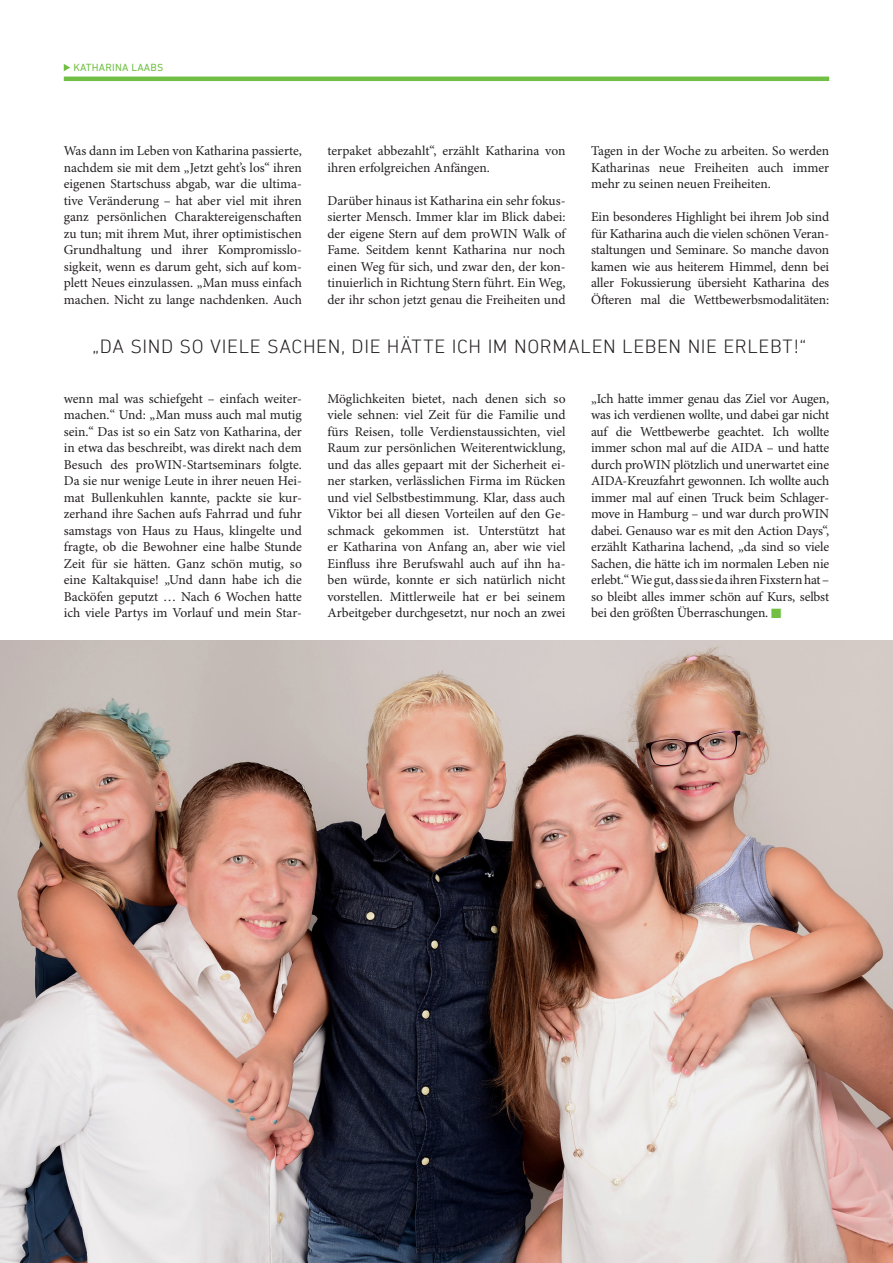
<style>
.page{position:relative;width:893px;height:1263px;background:#fff}
.page>*{position:absolute;margin:0;border:0;box-sizing:border-box;transform-origin:0 0}
.t1{font:300 19.5px "DIN Next LT Pro";letter-spacing:.03em;color:#231f20}
.t2{font:13.5px/16.5px "Minion Pro";letter-spacing:-.005em;color:#231f20;text-align:justify}
.t3{font:10.5px "DIN Next LT Pro";letter-spacing:.02em;color:#71bf44}
.s1{color:#71bf44}
</style>
<div class="page">
<hr style="left:64px;top:77px;width:765px;height:4px;background:#71bf44">
<svg style="left:64px;top:64px;width:6px;height:7px"></svg>
<img style="left:0;top:640px;width:893px;height:623px">
<p class="t3" style="left:73px;top:62px;width:91px">KATHARINA LAABS</p>
<p class="t2" style="left:64px;top:143px;width:240px">Was dann im Leben von Katharina passierte, nachdem sie mit dem „Jetzt geht’s los“ ihren eigenen Startschuss abgab, war die ultima&shy;tive Veränderung – hat aber viel mit ihren ganz persönlichen Charaktereigenschaften zu tun; mit ihrem Mut, ihrer optimistischen Grundhaltung und ihrer Kompromisslo&shy;sigkeit, wenn es darum geht, sich auf kom&shy;plett Neues einzulassen. „Man muss einfach machen. Nicht zu lange nachdenken. Auch</p>
<p class="t2" style="left:327px;top:143px;width:240px">terpaket abbezahlt“, erzählt Katharina von ihren erfolgreichen Anfängen.</p>
<p class="t2" style="left:327px;top:193px;width:240px">Darüber hinaus ist Katharina ein sehr fokus&shy;sierter Mensch. Immer klar im Blick dabei: der eigene Stern auf dem proWIN Walk of Fame. Seitdem kennt Katharina nur noch einen Weg für sich, und zwar den, der kon&shy;tinuierlich in Richtung Stern führt. Ein Weg, der ihr schon jetzt genau die Freiheiten und</p>
<p class="t2" style="left:591px;top:143px;width:240px">Tagen in der Woche zu arbeiten. So werden Katharinas neue Freiheiten auch immer mehr zu seinen neuen Freiheiten.</p>
<p class="t2" style="left:591px;top:209px;width:240px">Ein besonderes Highlight bei ihrem Job sind für Katharina auch die vielen schönen Veran&shy;staltungen und Seminare. So manche davon kamen wie aus heiterem Himmel, denn bei aller Fokussierung übersieht Katharina des Öfteren mal die Wettbewerbsmodalitäten:</p>
<p class="t1" style="left:92px;top:335px;width:715px">„DA SIND SO VIELE SACHEN, DIE HÄTTE ICH IM NORMALEN LEBEN NIE ERLEBT!“</p>
<p class="t2" style="left:64px;top:391px;width:240px">wenn mal was schiefgeht – einfach weiter&shy;machen.“ Und: „Man muss auch mal mutig sein.“ Das ist so ein Satz von Katharina, der in etwa das beschreibt, was direkt nach dem Besuch des proWIN-Startseminars folgte.<br>Da sie nur wenige Leute in ihrer neuen Hei&shy;mat Bullenkuhlen kannte, packte sie kur&shy;zerhand ihre Sachen aufs Fahrrad und fuhr samstags von Haus zu Haus, klingelte und fragte, ob die Bewohner eine halbe Stunde Zeit für sie hätten. Ganz schön mutig, so eine Kaltakquise! „Und dann habe ich die Backöfen geputzt … Nach 6 Wochen hatte ich viele Partys im Vorlauf und mein Star-</p>
<p class="t2" style="left:327px;top:391px;width:240px">Möglichkeiten bietet, nach denen sich so viele sehnen: viel Zeit für die Familie und fürs Reisen, tolle Verdienstaussichten, viel Raum zur persönlichen Weiterentwicklung, und das alles gepaart mit der Sicherheit ei&shy;ner starken, verlässlichen Firma im Rücken und viel Selbstbestimmung. Klar, dass auch Viktor bei all diesen Vorteilen auf den Ge&shy;schmack gekommen ist. Unterstützt hat er Katharina von Anfang an, aber wie viel Einfluss ihre Berufswahl auch auf ihn ha&shy;ben würde, konnte er sich natürlich nicht vorstellen. Mittlerweile hat er bei seinem Arbeitgeber durchgesetzt, nur noch an zwei</p>
<p class="t2" style="left:591px;top:391px;width:240px">„Ich hatte immer genau das Ziel vor Augen, was ich verdienen wollte, und dabei gar nicht auf die Wettbewerbe geachtet. Ich wollte immer schon mal auf die AIDA – und hatte durch proWIN plötzlich und unerwartet eine AIDA-Kreuzfahrt gewonnen. Ich wollte auch immer mal auf einen Truck beim Schlager&shy;move in Hamburg – und war durch proWIN dabei. Genauso war es mit den Action Days“, erzählt Katharina lachend, „da sind so viele Sachen, die hätte ich im normalen Leben nie erlebt.“ Wie gut, dass sie da ihren Fixstern hat – so bleibt alles immer schön auf Kurs, selbst bei den größten Überraschungen. <span class="s1">■</span></p>
</div>
